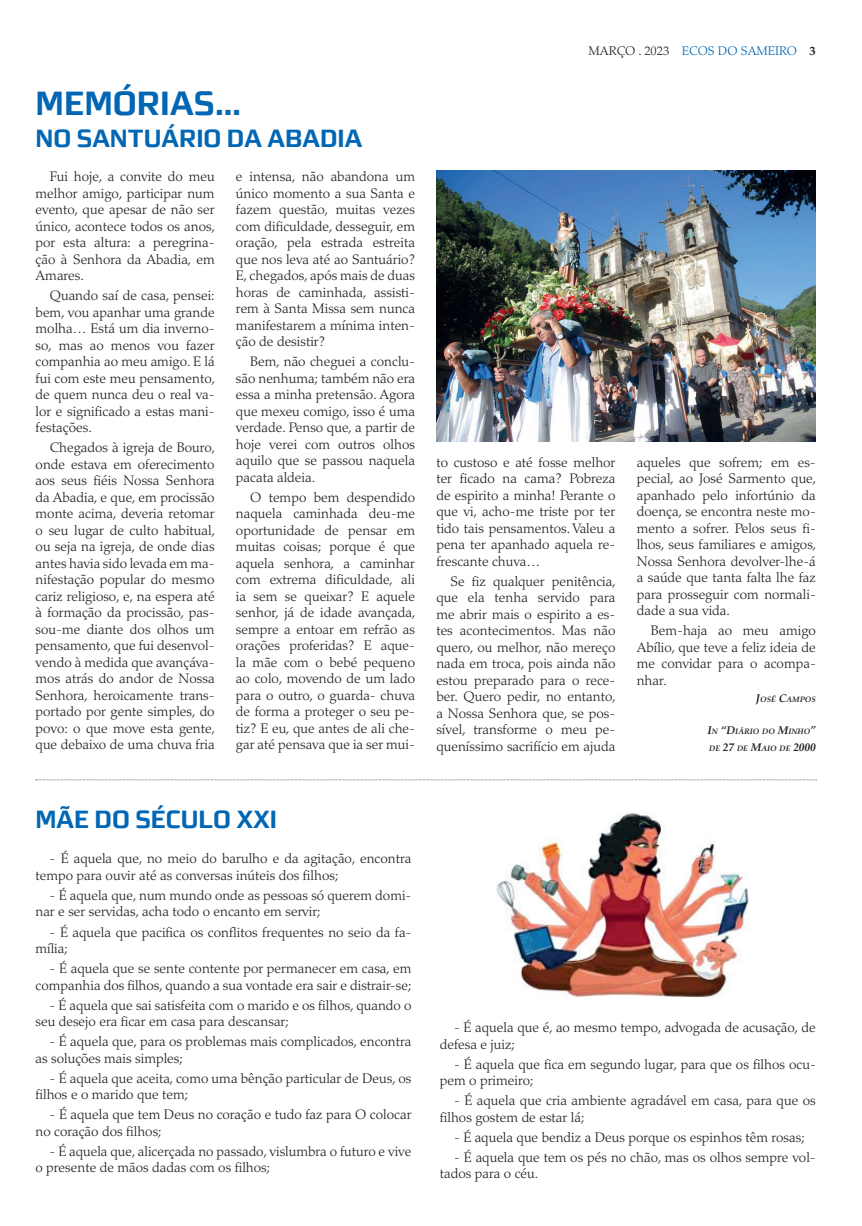
<style>
.page{position:relative;width:862px;height:1226px;background:#fff}
.page>*{position:absolute;margin:0;border:0;box-sizing:border-box;transform-origin:0 0}
.t1{font:700 33.75px "Morgan Sans";color:#0166b3}
.t2{font:700 25px "Morgan Sans";color:#0166b3}
.t3{font:300 13.75px/16.5px "Palatino LT Std";color:#231f20}
.t4{font:300 12.5px "Palatino LT Std";color:#0166b3}
.t5{font:italic 700 7.88px/17px "Palatino LT Std";color:#231f20}
.s1{color:#231f20}
.s2{font-weight:700;color:#231f20}
.s3{font-size:11.25px}
</style>
<div class="page">
<svg style="left:36px;top:780px;width:780px;height:1px"></svg>
<img style="left:436px;top:170px;width:379px;height:271px">
<img style="left:496px;top:813px;width:253px;height:185px">
<h1 class="t1" style="left:36px;top:84px;width:207px">MEMÓRIAS…</h1>
<h2 class="t2" style="left:36px;top:124px;width:328px">NO SANTUÁRIO DA ABADIA</h2>
<p class="t3" style="left:36px;top:169px;width:181px;text-align:justify;text-indent:14px">Fui hoje, a convite do meu melhor amigo, participar num evento, que apesar de não ser único, acontece todos os anos, por esta altura: a peregrina&shy;ção à Senhora da Abadia, em Amares.</p>
<p class="t3" style="left:36px;top:288px;width:181px;text-align:justify;text-indent:14px">Quando saí de casa, pensei: bem, vou apanhar uma grande molha… Está um dia inverno&shy;so, mas ao menos vou fazer companhia ao meu amigo. E lá fui com este meu pensamento, de quem nunca deu o real va&shy;lor e significado a estas mani&shy;festações.</p>
<p class="t3" style="left:36px;top:440px;width:181px;text-align:justify;text-indent:14px">Chegados à igreja de Bouro, onde estava em oferecimento aos seus fiéis Nossa Senhora da Abadia, e que, em procissão monte acima, deveria retomar o seu lugar de culto habitual, ou seja na igreja, de onde dias antes havia sido levada em ma&shy;nifestação popular do mesmo cariz religioso, e, na espera até à formação da procissão, pas&shy;sou-me diante dos olhos um pensamento, que fui desenvol&shy;vendo à medida que avançáva&shy;mos atrás do andor de Nossa Senhora, heroicamente trans&shy;portado por gente simples, do povo: o que move esta gente, que debaixo de uma chuva fria</p>
<p class="t3" style="left:236px;top:169px;width:180px;text-align:justify">e intensa, não abandona um único momento a sua Santa e fazem questão, muitas vezes com dificuldade, desseguir, em oração, pela estrada estreita que nos leva até ao Santuário?<br>E, chegados, após mais de duas horas de caminhada, assisti&shy;rem à Santa Missa sem nunca manifestarem a mínima inten&shy;ção de desistir?</p>
<p class="t3" style="left:236px;top:354px;width:180px;text-align:justify;text-indent:14px">Bem, não cheguei a conclu&shy;são nenhuma; também não era essa a minha pretensão. Agora que mexeu comigo, isso é uma verdade. Penso que, a partir de hoje verei com outros olhos aquilo que se passou naquela pacata aldeia.</p>
<p class="t3" style="left:236px;top:489px;width:181px;text-align:justify;text-indent:14px">O tempo bem despendido naquela caminhada deu-me oportunidade de pensar em muitas coisas; porque é que aquela senhora, a caminhar com extrema dificuldade, ali ia sem se queixar? E aquele senhor, já de idade avançada, sempre a entoar em refrão as orações proferidas? E aque&shy;la mãe com o bebé pequeno ao colo, movendo de um lado para o outro, o guarda- chuva de forma a proteger o seu pe&shy;tiz? E eu, que antes de ali che&shy;gar até pensava que ia ser mui-</p>
<h2 class="t2" style="left:35px;top:805px;width:243px">MÃE DO SÉCULO XXI</h2>
<p class="t3" style="left:35px;top:851px;width:377px;text-indent:14px">- É aquela que, no meio do barulho e da agitação, encontra tempo para ouvir até as conversas inúteis dos filhos;</p>
<p class="t3" style="left:35px;top:887px;width:377px;text-indent:14px">- É aquela que, num mundo onde as pessoas só querem domi&shy;nar e ser servidas, acha todo o encanto em servir;</p>
<p class="t3" style="left:35px;top:924px;width:377px;text-indent:14px">- É aquela que pacifica os conflitos frequentes no seio da fa&shy;mília;</p>
<p class="t3" style="left:35px;top:960px;width:377px;text-align:right">- É aquela que se sente contente por permanecer em casa, em companhia dos filhos, quando a sua vontade era sair e distrair-se;</p>
<p class="t3" style="left:35px;top:997px;width:377px;text-indent:14px">- É aquela que sai satisfeita com o marido e os filhos, quando o seu desejo era ficar em casa para descansar;</p>
<p class="t3" style="left:35px;top:1033px;width:377px;text-indent:14px">- É aquela que, para os problemas mais complicados, encontra as soluções mais simples;</p>
<p class="t3" style="left:35px;top:1070px;width:377px;text-indent:14px">- É aquela que aceita, como uma bênção particular de Deus, os filhos e o marido que tem;</p>
<p class="t3" style="left:35px;top:1107px;width:377px;text-indent:14px">- É aquela que tem Deus no coração e tudo faz para O colocar no coração dos filhos;</p>
<p class="t3" style="left:35px;top:1143px;width:377px;text-indent:14px">- É aquela que, alicerçada no passado, vislumbra o futuro e vive o presente de mãos dadas com os filhos;</p>
<p class="t4" style="left:588px;top:44px;width:228px"><span class="s1">MARÇO . 2023</span> ECOS DO SAMEIRO <span class="s2">3</span></p>
<p class="t3" style="left:436px;top:454px;width:180px;text-align:justify">to custoso e até fosse melhor ter ficado na cama? Pobreza de espirito a minha! Perante o que vi, acho-me triste por ter tido tais pensamentos. Valeu a pena ter apanhado aquela re&shy;frescante chuva…</p>
<p class="t3" style="left:436px;top:573px;width:181px;text-align:justify;text-indent:14px">Se fiz qualquer penitência, que ela tenha servido para me abrir mais o espirito a es&shy;tes acontecimentos. Mas não quero, ou melhor, não mereço nada em troca, pois ainda não estou preparado para o rece&shy;ber. Quero pedir, no entanto, a Nossa Senhora que, se pos&shy;sível, transforme o meu pe&shy;queníssimo sacrifício em ajuda</p>
<p class="t3" style="left:636px;top:454px;width:181px;text-align:justify">aqueles que sofrem; em es&shy;pecial, ao José Sarmento que, apanhado pelo infortúnio da doença, se encontra neste mo&shy;mento a sofrer. Pelos seus fi&shy;lhos, seus familiares e amigos, Nossa Senhora devolver-lhe-á a saúde que tanta falta lhe faz para prosseguir com normali&shy;dade a sua vida.</p>
<p class="t3" style="left:636px;top:623px;width:180px;text-align:justify;text-indent:14px">Bem-haja ao meu amigo Abílio, que teve a feliz ideia de me convidar para o acompa&shy;nhar.</p>
<p class="t5" style="left:755px;top:691px;width:61px"><span class="s3">J</span>OSÉ <span class="s3">C</span>AMPOS</p>
<p class="t5" style="left:707px;top:723px;width:110px"><span class="s3">I</span>N <span class="s3">“D</span>IÁRIO DO <span class="s3">M</span>INHO<span class="s3">”<br></span>DE <span class="s3">27</span> DE <span class="s3">M</span>AIO DE <span class="s3">2000</span></p>
<p class="t3" style="left:439px;top:1019px;width:377px;text-indent:14px">- É aquela que é, ao mesmo tempo, advogada de acusação, de defesa e juiz;</p>
<p class="t3" style="left:439px;top:1056px;width:377px;text-indent:14px">- É aquela que fica em segundo lugar, para que os filhos ocu&shy;pem o primeiro;</p>
<p class="t3" style="left:439px;top:1093px;width:377px;text-indent:14px">- É aquela que cria ambiente agradável em casa, para que os filhos gostem de estar lá;</p>
<p class="t3" style="left:454px;top:1129px;width:352px">- É aquela que bendiz a Deus porque os espinhos têm rosas;</p>
<p class="t3" style="left:439px;top:1149px;width:377px;text-indent:14px">- É aquela que tem os pés no chão, mas os olhos sempre vol&shy;tados para o céu.</p>
</div>
